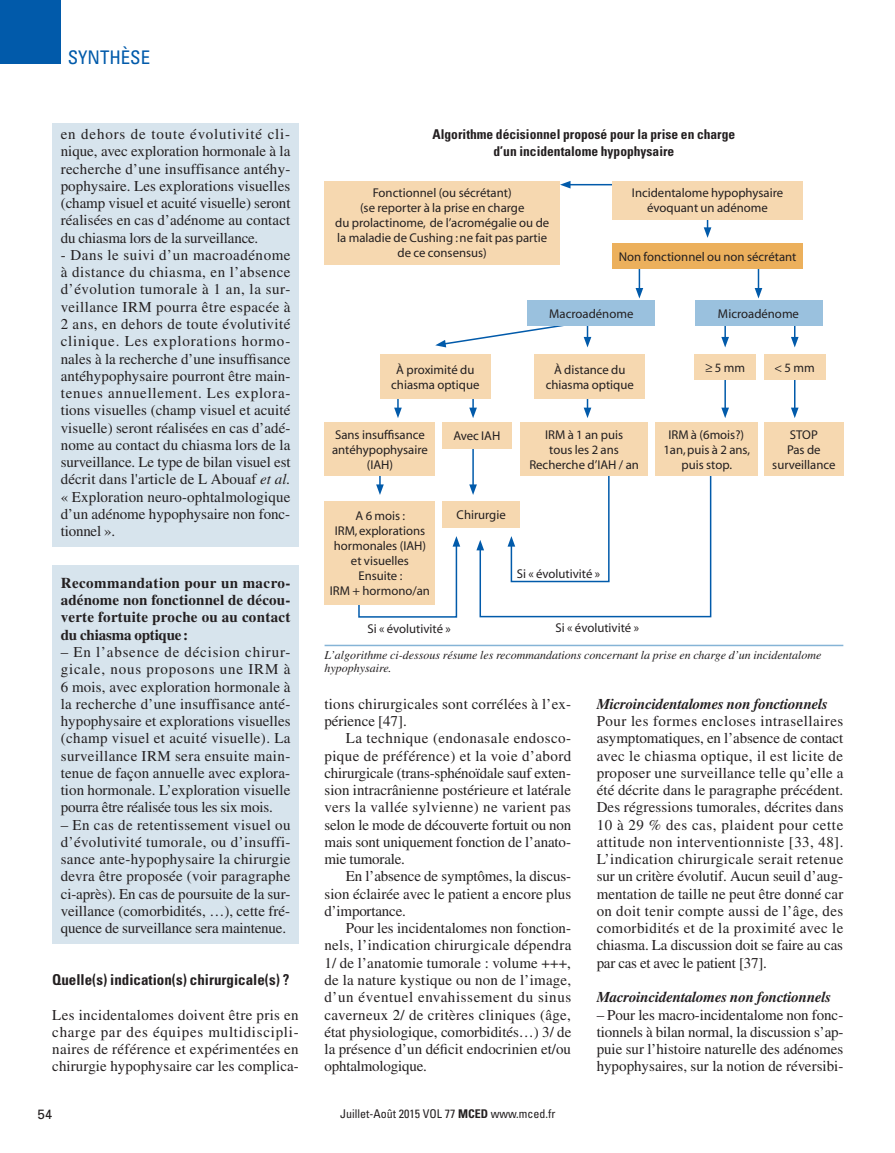
<style>
.page{position:relative;width:895px;height:1153px;background:#fff}
.page>*{position:absolute;margin:0;border:0;box-sizing:border-box;transform-origin:0 0}
.t1{font:condensed 18.75px "Univers";color:#015aaa}
.t2{font:15px/17.2px "Times";color:#231f20;text-align:justify}
.t3{font:700 15px/17.2px "Times";letter-spacing:.02em;color:#231f20;text-align:justify}
.t4{font:italic 700 15px "Times";letter-spacing:-.015em;color:#231f20}
.t5{font:700 condensed 15px "Univers";color:#231f20}
.t6{font:700 condensed 13.5px/17.2px "Univers";color:#231f20;text-align:center}
.t7{font:13.5px "Univers";color:#231f20}
.t8{font:12.75px/15px "Myriad";color:#231f20;text-align:center}
.t9{font:italic 12px/13.5px "Times";color:#231f20}
.t10{font:condensed 12px "Univers";color:#231f20}
.s1{font-style:italic}
.s2{font-weight:700}
</style>
<div class="page">
<div style="left:0;top:0;width:61px;height:63px;background:#015aaa"></div>
<div style="left:52px;top:565px;width:247px;height:379px;background:#d7e4ed"></div>
<div style="left:52px;top:123px;width:247px;height:423px;background:#d7e4ed"></div>
<hr style="left:568px;top:184px;width:63px;height:1px;background:#015aaa">
<svg style="left:560px;top:181px;width:10px;height:7px"></svg>
<div style="left:324px;top:181px;width:236px;height:83px;background:#f6d8b0"></div>
<div style="left:764px;top:422px;width:79px;height:53px;background:#f6d8b0"></div>
<div style="left:442px;top:501px;width:78px;height:26px;background:#f6d8b0"></div>
<hr style="left:707px;top:184px;width:1px;height:46px;background:#015aaa">
<svg style="left:704px;top:227px;width:7px;height:11px"></svg>
<hr style="left:758px;top:247px;width:1px;height:43px;background:#015aaa">
<svg style="left:754px;top:288px;width:8px;height:10px"></svg>
<hr style="left:794px;top:309px;width:1px;height:30px;background:#015aaa">
<svg style="left:791px;top:337px;width:7px;height:10px"></svg>
<hr style="left:794px;top:367px;width:1px;height:43px;background:#015aaa">
<svg style="left:791px;top:407px;width:7px;height:11px"></svg>
<hr style="left:724px;top:309px;width:2px;height:30px;background:#015aaa">
<svg style="left:721px;top:337px;width:8px;height:10px"></svg>
<hr style="left:724px;top:367px;width:2px;height:43px;background:#015aaa">
<svg style="left:721px;top:407px;width:8px;height:11px"></svg>
<hr style="left:587px;top:367px;width:1px;height:43px;background:#015aaa">
<svg style="left:584px;top:407px;width:7px;height:11px"></svg>
<hr style="left:472px;top:367px;width:2px;height:43px;background:#015aaa">
<svg style="left:469px;top:407px;width:8px;height:11px"></svg>
<hr style="left:472px;top:438px;width:2px;height:48px;background:#015aaa">
<hr style="left:379px;top:438px;width:2px;height:48px;background:#015aaa">
<svg style="left:376px;top:484px;width:8px;height:11px"></svg>
<hr style="left:397px;top:367px;width:2px;height:43px;background:#015aaa">
<svg style="left:394px;top:407px;width:8px;height:11px"></svg>
<hr style="left:638px;top:247px;width:2px;height:43px;background:#015aaa">
<svg style="left:635px;top:288px;width:8px;height:10px"></svg>
<div style="left:612px;top:181px;width:190px;height:38px;background:#f6d8b0"></div>
<div style="left:612px;top:243px;width:190px;height:26px;background:#ecb05c"></div>
<div style="left:694px;top:300px;width:128px;height:26px;background:#9ac1de"></div>
<svg style="left:435px;top:326px;width:156px;height:21px"></svg>
<div style="left:527px;top:300px;width:128px;height:26px;background:#9ac1de"></div>
<div style="left:694px;top:354px;width:62px;height:26px;background:#f6d8b0"></div>
<div style="left:764px;top:354px;width:61px;height:26px;background:#f6d8b0"></div>
<div style="left:534px;top:354px;width:111px;height:44px;background:#f6d8b0"></div>
<div style="left:380px;top:354px;width:111px;height:44px;background:#f6d8b0"></div>
<div style="left:442px;top:422px;width:69px;height:27px;background:#f6d8b0"></div>
<div style="left:325px;top:422px;width:110px;height:53px;background:#f6d8b0"></div>
<svg style="left:357px;top:536px;width:103px;height:82px"></svg>
<svg style="left:469px;top:460px;width:243px;height:158px"></svg>
<div style="left:325px;top:501px;width:110px;height:103px;background:#f6d8b0"></div>
<div style="left:655px;top:422px;width:102px;height:53px;background:#f6d8b0"></div>
<div style="left:520px;top:422px;width:128px;height:53px;background:#f6d8b0"></div>
<hr style="left:324px;top:644px;width:519px;height:2px;background:#85b4d6">
<p class="t1" style="left:68px;top:45px;width:84px">synthèse</p>
<p class="t2" style="left:61px;top:125px;width:231px">en dehors de toute évolutivité cli&shy;nique, avec exploration hormonale à la recherche d’une insuffisance antéhy&shy;pophysaire. Les explorations visuelles (champ visuel et acuité visuelle) seront réalisées en cas d’adénome au contact du chiasma lors de la surveillance.</p>
<p class="t2" style="left:61px;top:246px;width:231px">- Dans le suivi d’un macroadénome à distance du chiasma, en l’absence d’évolution tumorale à 1 an, la sur&shy;veillance IRM pourra être espacée à 2 ans, en dehors de toute évolutivité clinique. Les explorations hormo&shy;nales à la recherche d’une insuffisance antéhypophysaire pourront être main&shy;tenues annuellement. Les explora&shy;tions visuelles (champ visuel et acuité visuelle) seront réalisées en cas d’adé&shy;nome au contact du chiasma lors de la surveillance. Le type de bilan visuel est décrit dans l'article de L Abouaf <span class="s1">et al. </span>« Exploration neuro-ophtalmologique d’un adénome hypophysaire non fonc&shy;tionnel ».</p>
<p class="t3" style="left:61px;top:573px;width:231px">Recommandation pour un macro&shy;adénome non fonctionnel de décou&shy;verte fortuite proche ou au contact du chiasma optique:</p>
<p class="t2" style="left:61px;top:643px;width:231px">– En l’absence de décision chirur&shy;gicale, nous proposons une IRM à 6 mois, avec exploration hormonale à la recherche d’une insuffisance anté&shy;hypophysaire et explorations visuelles (champ visuel et acuité visuelle). La surveillance IRM sera ensuite main&shy;tenue de façon annuelle avec explora&shy;tion hormonale. L’exploration visuelle pourra être réalisée tous les six mois.</p>
<p class="t2" style="left:61px;top:815px;width:231px">– En cas de retentissement visuel ou d’évolutivité tumorale, ou d’insuffi&shy;sance ante-hypophysaire la chirurgie devra être proposée (voir paragraphe ci-après). En cas de poursuite de la sur&shy;veillance (comorbidités, …), cette fré&shy;quence de surveillance sera maintenue.</p>
<p class="t5" style="left:52px;top:970px;width:239px">Quelle(s) indication(s) chirurgicale(s) ?</p>
<p class="t2" style="left:52px;top:1005px;width:248px">Les incidentalomes doivent être pris en charge par des équipes multidiscipli&shy;naires de référence et expérimentées en chirurgie hypophysaire car les complica-</p>
<p class="t6" style="left:432px;top:126px;width:304px">Algorithme décisionnel proposé pour la prise en charge d’un incidentalome hypophysaire</p>
<p class="t8" style="left:335px;top:186px;width:216px">Fonctionnel (ou sécrétant)<br>(se reporter à la prise en charge<br>du prolactinome, de l’acromégalie ou de la maladie de Cushing : ne fait pas partie de ce consensus)</p>
<p class="t8" style="left:632px;top:186px;width:153px">Incidentalome hypophysaire évoquant un adénome</p>
<p class="t8" style="left:619px;top:249px;width:179px">Non fonctionnel ou non sécrétant</p>
<p class="t8" style="left:549px;top:307px;width:86px">Macroadénome</p>
<p class="t8" style="left:718px;top:307px;width:83px">Microadénome</p>
<p class="t8" style="left:391px;top:362px;width:90px">À proximité du chiasma optique</p>
<p class="t8" style="left:335px;top:427px;width:91px">Sans insuffisance</p>
<p class="t8" style="left:453px;top:429px;width:48px">Avec IAH</p>
<p class="t8" style="left:332px;top:442px;width:97px">antéhypophysaire (IAH)</p>
<p class="t8" style="left:554px;top:362px;width:73px">À distance du</p>
<p class="t8" style="left:705px;top:361px;width:41px">≥ 5 mm</p>
<p class="t8" style="left:784px;top:361px;width:32px">5 mm</p>
<p class="t8" style="left:546px;top:377px;width:90px">chiasma optique</p>
<p class="t8" style="left:529px;top:427px;width:111px">IRM à 1 an puis<br>tous les 2 ans<br>Recherche d’IAH / an</p>
<p class="t8" style="left:663px;top:427px;width:88px">IRM à (6mois?)<br>1an, puis à 2 ans, puis stop.</p>
<p class="t8" style="left:772px;top:427px;width:65px">STOP<br>Pas de surveillance</p>
<p class="t8" style="left:330px;top:509px;width:102px">A 6 mois :<br>IRM, explorations hormonales (IAH) et visuelles<br>Ensuite :<br>IRM + hormono/an</p>
<p class="t8" style="left:457px;top:507px;width:51px">Chirurgie</p>
<p class="t8" style="left:517px;top:566px;width:85px">Si « évolutivité »</p>
<p class="t8" style="left:367px;top:621px;width:85px">Si « évolutivité »</p>
<p class="t8" style="left:555px;top:621px;width:85px">Si « évolutivité »</p>
<p class="t9" style="left:324px;top:648px;width:498px">L’algorithme ci-dessous résume les recommandations concernant la prise en charge d’un incidentalome hypophysaire.</p>
<p class="t2" style="left:324px;top:695px;width:248px">tions chirurgicales sont corrélées à l’ex&shy;périence [47].</p>
<p class="t2" style="left:324px;top:729px;width:248px;text-indent:21px">La technique (endonasale endosco&shy;pique de préférence) et la voie d’abord chirurgicale (trans-sphénoïdale sauf exten&shy;sion intracrânienne postérieure et latérale vers la vallée sylvienne) ne varient pas selon le mode de découverte fortuit ou non mais sont uniquement fonction de l’anato&shy;mie tumorale.</p>
<p class="t2" style="left:324px;top:867px;width:248px;text-indent:21px">En l’absence de symptômes, la discus&shy;sion éclairée avec le patient a encore plus d’importance.</p>
<p class="t2" style="left:324px;top:919px;width:248px;text-indent:21px">Pour les incidentalomes non fonction&shy;nels, l’indication chirurgicale dépendra 1/ de l’anatomie tumorale : volume +++, de la nature kystique ou non de l’image, d’un éventuel envahissement du sinus caverneux 2/ de critères cliniques (âge, état physiologique, comorbidités…) 3/ de la présence d’un déficit endocrinien et/ou ophtalmologique.</p>
<p class="t4" style="left:597px;top:694px;width:233px">Microincidentalomes non fonctionnels</p>
<p class="t2" style="left:597px;top:712px;width:248px">Pour les formes encloses intrasellaires asymptomatiques, en l’absence de contact avec le chiasma optique, il est licite de proposer une surveillance telle qu’elle a été décrite dans le paragraphe précédent.<br>Des régressions tumorales, décrites dans 10 à 29 % des cas, plaident pour cette attitude non interventionniste [33, 48].<br>L’indication chirurgicale serait retenue sur un critère évolutif. Aucun seuil d’aug&shy;mentation de taille ne peut être donné car on doit tenir compte aussi de l’âge, des comorbidités et de la proximité avec le chiasma. La discussion doit se faire au cas par cas et avec le patient [37].</p>
<p class="t4" style="left:597px;top:988px;width:236px">Macroincidentalomes non fonctionnels</p>
<p class="t2" style="left:597px;top:1005px;width:248px">– Pour les macro-incidentalome non fonc&shy;tionnels à bilan normal, la discussion s’ap&shy;puie sur l’histoire naturelle des adénomes hypophysaires, sur la notion de réversibi-</p>
<p class="t7" style="left:37px;top:1105px;width:17px">54</p>
<p class="t10" style="left:340px;top:1105px;width:217px">Juillet-Août 2015 VOL 77 <span class="s2">MCED</span> www.mced.fr</p>
</div>
